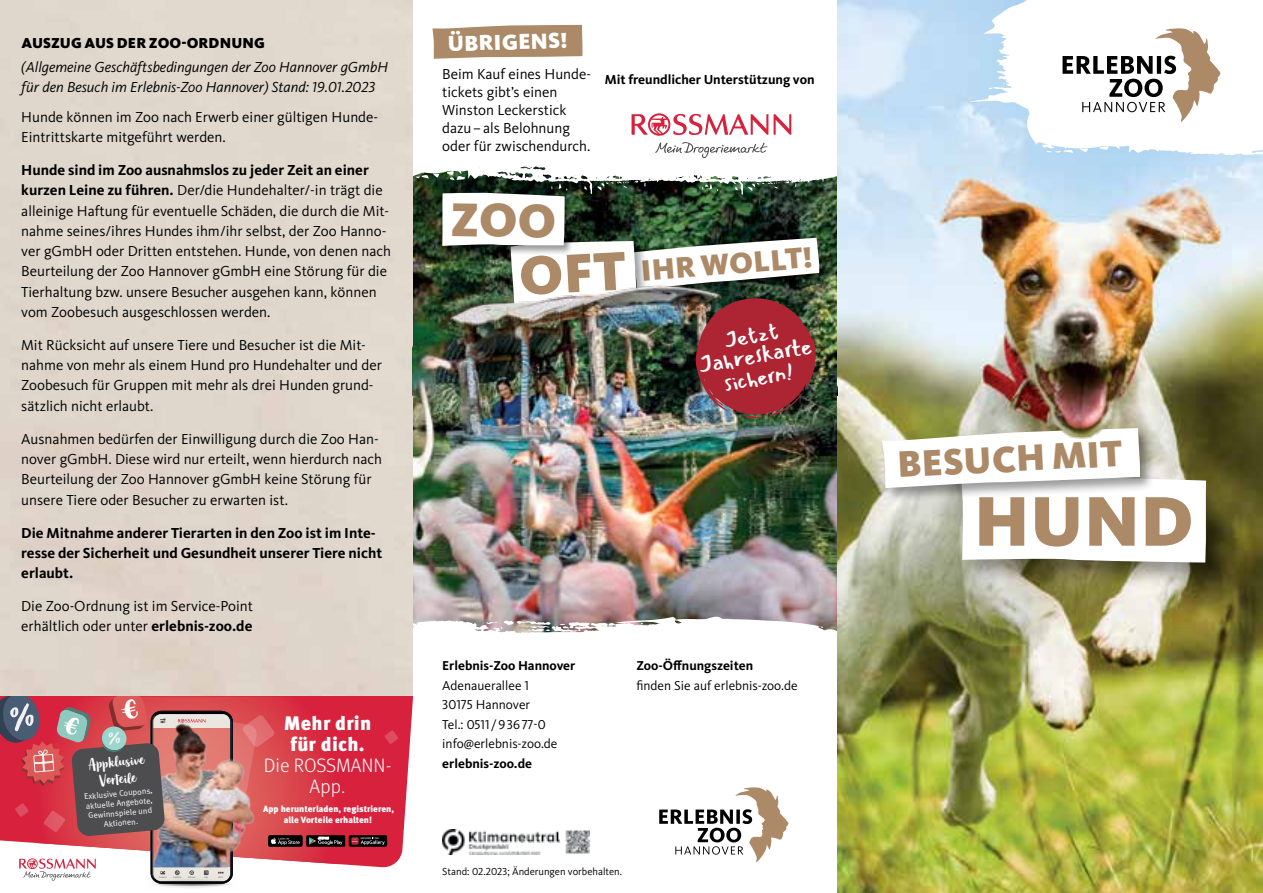
<style>
.page{position:relative;width:1263px;height:893px;background:#fff}
.page>*{position:absolute;margin:0;border:0;box-sizing:border-box;transform-origin:0 0}
.t1{font:900 72.75px "Kievit OT";color:#ac8967}
.t2{font:900 38.25px "Kievit OT";color:#ac8967}
.t3{font:900 30.45px "Kievit OT";color:#ac8967}
.t4{font:23.55px "Mansalva";color:#fff}
.t5{font:900 22.5px "Kievit OT";color:#fff}
.t6{font:22.2px "Mansalva";color:#fff}
.t7{font:900 19.5px/21px "Meta Pro";letter-spacing:.01em;color:#fff;text-align:center}
.t8{font:300 19.5px/21px "Meta Pro";color:#fff;text-align:center}
.t9{font:15.6px/17.1px "Organika Script";color:#fff;text-align:center}
.t10{font:15px/20.2px "Kievit OT";color:#000}
.t11{font:700 15px/20.2px "Kievit OT";color:#000}
.t12{font:italic 15px/20.2px "Kievit OT";color:#000}
.t13{font:900 15px "Kievit OT";letter-spacing:.01em;color:#000}
.t14{font:700 13.5px "Kievit OT";color:#000}
.t15{font:13.35px/19.5px "Kievit OT";color:#000}
.t16{font:700 13.35px "Kievit OT";color:#000}
.t17{font:10.5px "Kievit OT";color:#000}
.t18{font:900 9px/10.8px "Meta Pro";color:#fff;text-align:center}
.t19{font:8.25px/9.8px "Meta Pro Norm";color:#fff;text-align:center}
.s1{font-weight:700}
</style>
<div class="page">
<img style="left:412px;top:195px;width:426px;height:419px">
<div style="left:631px;top:236px;width:199px;height:64px;background:#000;opacity:.4"></div>
<svg style="left:412px;top:0;width:426px;height:195px"></svg>
<svg style="left:605px;top:89px;width:213px;height:85px"></svg>
<svg style="left:432px;top:25px;width:151px;height:34px;background:#b49576"></svg>
<svg style="left:412px;top:614px;width:426px;height:245px"></svg>
<svg style="left:659px;top:786px;width:130px;height:76px"></svg>
<img style="left:838px;top:0;width:425px;height:893px">
<svg style="left:398px;top:696px;width:14px;height:165px;fill:#d7213d"></svg>
<svg style="left:159px;top:886px;width:67px;height:3px"></svg>
<svg style="left:152px;top:884px;width:80px;height:2px"></svg>
<img style="left:0;top:696px;width:398px;height:188px">
<img style="left:442px;top:829px;width:147px;height:25px">
<img style="left:412px;top:281px;width:426px;height:114px">
<svg style="left:970px;top:0;width:293px;height:155px"></svg>
<svg style="left:1062px;top:27px;width:159px;height:95px"></svg>
<div style="left:956px;top:471px;width:276px;height:117px;background:#000;opacity:.4"></div>
<div style="left:880px;top:425px;width:274px;height:77px;background:#000;opacity:.4"></div>
<svg style="left:882px;top:428px;width:324px;height:135px"></svg>
<img style="left:993px;top:412px;width:186px;height:46px">
<img style="left:442px;top:193px;width:378px;height:225px">
<p class="t13" style="left:21px;top:33px;width:245px">AUSZUG AUS DER ZOO-ORDNUNG</p>
<p class="t12" style="left:21px;top:57px;width:368px">(Allgemeine Geschäftsbedingungen der Zoo Hannover gGmbH für den Besuch im Erlebnis-Zoo Hannover) Stand: 19.01.2023</p>
<p class="t10" style="left:21px;top:107px;width:357px">Hunde können im Zoo nach Erwerb einer gültigen Hunde-<br>Eintrittskarte mitgeführt werden.</p>
<p class="t10" style="left:21px;top:160px;width:371px"><span class="s1">Hunde sind im Zoo ausnahmslos zu jeder Zeit an einer kurzen Leine zu führen.</span> Der/die Hundehalter/-in trägt die alleinige Haftung für eventuelle Schäden, die durch die Mit&shy;nahme seines/ihres Hundes ihm/ihr selbst, der Zoo Hanno&shy;ver gGmbH oder Dritten entstehen. Hunde, von denen nach Beurteilung der Zoo Hannover gGmbH eine Störung für die Tierhaltung bzw. unsere Besucher ausgehen kann, können vom Zoobesuch ausgeschlossen werden.</p>
<p class="t10" style="left:21px;top:335px;width:362px">Mit Rücksicht auf unsere Tiere und Besucher ist die Mit&shy;nahme von mehr als einem Hund pro Hundehalter und der Zoobesuch für Gruppen mit mehr als drei Hunden grund&shy;sätzlich nicht erlaubt.</p>
<p class="t10" style="left:21px;top:428px;width:362px">Ausnahmen bedürfen der Einwilligung durch die Zoo Han&shy;nover gGmbH. Diese wird nur erteilt, wenn hierdurch nach Beurteilung der Zoo Hannover gGmbH keine Störung für unsere Tiere oder Besucher zu erwarten ist.</p>
<p class="t11" style="left:21px;top:522px;width:362px">Die Mitnahme anderer Tierarten in den Zoo ist im Inte&shy;resse der Sicherheit und Gesundheit unserer Tiere nicht erlaubt.</p>
<p class="t10" style="left:21px;top:596px;width:233px">Die Zoo-Ordnung ist im Service-Point erhältlich oder unter <span class="s1">erlebnis-zoo.de</span></p>
<p class="t9" style="left:87px;top:756px;width:58px;rotate:-5deg">Appklusive<br>Vorteile</p>
<p class="t19" style="left:84px;top:791px;width:70px;rotate:-5deg">Exklusive Coupons, aktuelle Angebote,<br>Gewinnspiele und<br>Aktionen.</p>
<h3 class="t7" style="left:284px;top:711px;width:89px">Mehr drin für dich.</h3>
<h3 class="t8" style="left:264px;top:753px;width:129px">Die ROSSMANN-<br>App.</h3>
<p class="t18" style="left:263px;top:803px;width:133px">App herunterladen, registrieren, alle Vorteile erhalten!</p>
<h3 class="t5" style="left:447px;top:30px;width:122px;rotate:-2deg">ÜBRIGENS!</h3>
<p class="t10" style="left:442px;top:65px;width:150px;line-height:18px">Beim Kauf eines Hunde&shy;tickets gibt’s einen<br>Winston Leckerstick dazu–als Belohnung oder für zwischendurch.</p>
<p class="t14" style="left:605px;top:71px;width:211px">Mit freundlicher Unterstützung von</p>
<h3 class="t3" style="left:639px;top:253px;width:174px;rotate:-5deg">IHR WOLLT!</h3>
<h3 class="t6" style="left:721px;top:324px;width:55px;rotate:-10deg">Jetzt</h3>
<h3 class="t4" style="left:695px;top:347px;width:117px;rotate:-10deg">Jahreskarte</h3>
<h3 class="t6" style="left:721px;top:367px;width:71px;rotate:-10deg">sichern!</h3>
<p class="t16" style="left:442px;top:658px;width:135px">Erlebnis-Zoo Hannover</p>
<p class="t15" style="left:442px;top:675px;width:117px">Adenauerallee 1<br>30175 Hannover<br>Tel.: 0511 /93677-0 info@erlebnis-zoo.de</p>
<p class="t16" style="left:442px;top:755px;width:91px">erlebnis-zoo.de</p>
<p class="t16" style="left:636px;top:658px;width:118px">Zoo-Öffnungszeiten</p>
<p class="t15" style="left:636px;top:675px;width:163px">finden Sie auf erlebnis-zoo.de</p>
<p class="t17" style="left:442px;top:865px;width:181px">Stand: 02.2023; Änderungen vorbehalten.</p>
<h2 class="t2" style="left:896px;top:442px;width:227px;rotate:-3deg">BESUCH MIT</h2>
<h1 class="t1" style="left:974px;top:477px;width:221px">HUND</h1>
</div>
